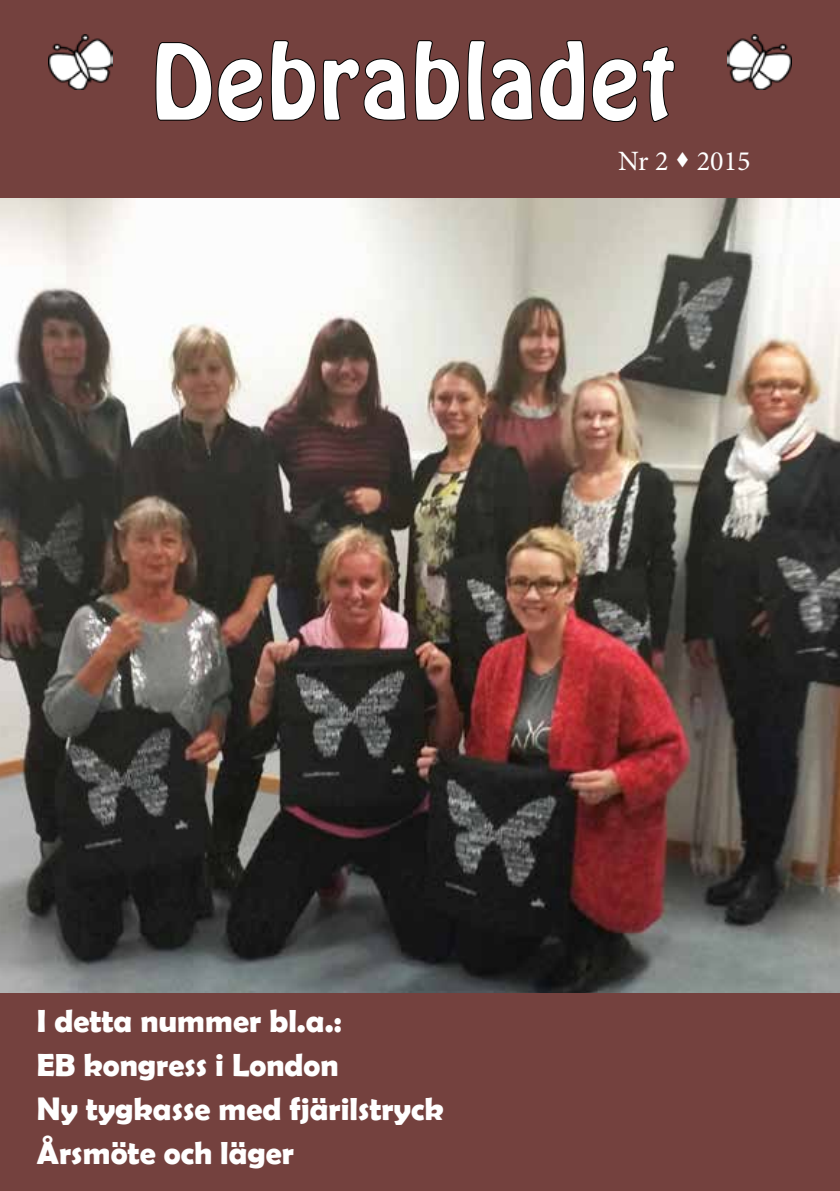
<style>
.page{position:relative;width:840px;height:1191px;background:#fff}
.page>*{position:absolute;margin:0;border:0;box-sizing:border-box;transform-origin:0 0}
.t1{font:92px "Hobo Std";letter-spacing:.03em;color:#fff}
.t2{font:700 32px/44px "Berlin Sans FB Demi";color:#fff}
.t3{font:28px "Minion Pro";color:#fff}
</style>
<div class="page">
<div style="left:0;top:0;width:839px;height:1191px;background:#74413e"></div>
<img style="left:48px;top:34px;width:64px;height:55px">
<img style="left:727px;top:34px;width:64px;height:55px">
<svg style="left:154px;top:41px;width:110px;height:82px;background:#633735"></svg>
<svg style="left:270px;top:39px;width:137px;height:83px;background:#643835"></svg>
<svg style="left:413px;top:39px;width:262px;height:84px;background:#633735"></svg>
<img style="left:0;top:198px;width:839px;height:794px">
<h1 class="t1" style="left:152px;top:18px;width:524px">Debrabladet</h1>
<p class="t3" style="left:617px;top:143px;width:134px">Nr 2 • 2015</p>
<p class="t2" style="left:37px;top:998px;width:408px">I detta nummer bl.a.:<br>EB kongress i London<br>Ny tygkasse med fjärilstryck<br>Årsmöte och läger</p>
</div>
